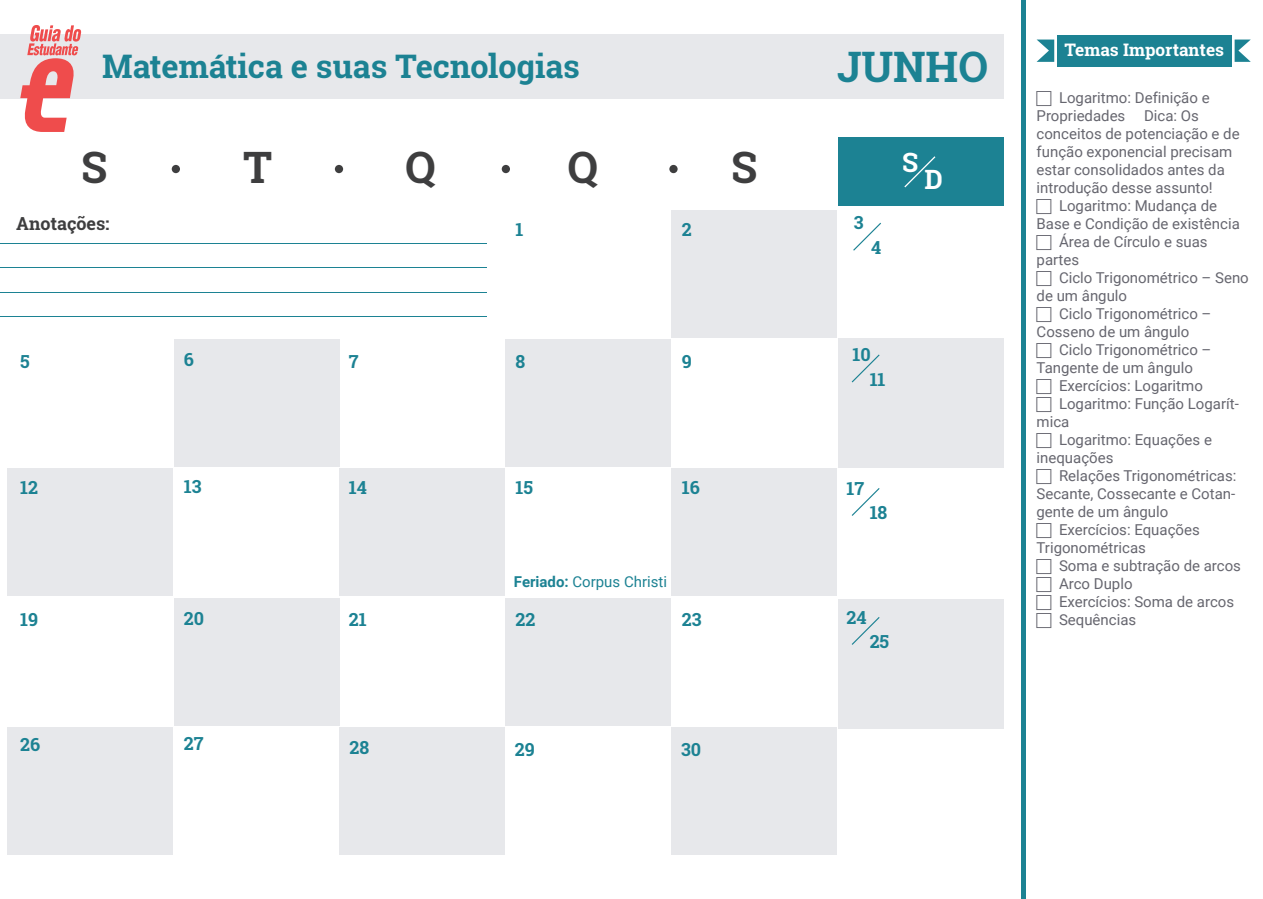
<style>
.page{position:relative;width:1263px;height:899px;background:#fff}
.page>*{position:absolute;margin:0;border:0;box-sizing:border-box;transform-origin:0 0}
.t1{font:700 43.2px "Roboto Slab";color:#3e3e3f}
.t2{font:700 42px "Roboto Slab";color:#1c8293}
.t3{font:700 32.4px "Roboto Slab";color:#1c8293}
.t4{font:700 26.55px "Roboto Slab";color:#fff}
.t5{font:700 18px/24.6px "Roboto Slab";color:#1c8293}
.t6{font:700 18px "Roboto Slab";color:#3e3e3f}
.t7{font:700 17.25px "Roboto Slab";color:#fff}
.t8{font:15px/18px "Roboto";color:#66666f}
.t9{font:15px "Roboto";color:#1c8293}
.s1{font-weight:700}
</style>
<div class="page">
<div style="left:0;top:34px;width:1003px;height:65px;background:#e7e8eb"></div>
<div style="left:1021px;top:0;width:5px;height:898px;background:#1c8293"></div>
<svg style="left:1235px;top:40px;width:16px;height:22px"></svg>
<svg style="left:1037px;top:40px;width:17px;height:22px"></svg>
<div style="left:1057px;top:35px;width:175px;height:32px;background:#1c8293"></div>
<div style="left:172px;top:165px;width:8px;height:8px;background:#3e3e3f;border-radius:50%"></div>
<div style="left:335px;top:165px;width:8px;height:8px;background:#3e3e3f;border-radius:50%"></div>
<div style="left:502px;top:165px;width:8px;height:8px;background:#3e3e3f;border-radius:50%"></div>
<div style="left:669px;top:165px;width:9px;height:8px;background:#3e3e3f;border-radius:50%"></div>
<div style="left:838px;top:137px;width:165px;height:69px;background:#1c8293"></div>
<svg style="left:904px;top:156px;width:31px;height:31px"></svg>
<svg style="left:20px;top:25px;width:61px;height:107px"></svg>
<div style="left:838px;top:338px;width:165px;height:130px;background:#e7e8eb"></div>
<div style="left:838px;top:598px;width:165px;height:130px;background:#e7e8eb"></div>
<svg style="left:853px;top:223px;width:28px;height:28px"></svg>
<svg style="left:852px;top:354px;width:28px;height:28px"></svg>
<svg style="left:852px;top:488px;width:28px;height:28px"></svg>
<svg style="left:852px;top:617px;width:28px;height:28px"></svg>
<div style="left:174px;top:339px;width:165px;height:128px;background:#e7e8eb"></div>
<div style="left:505px;top:339px;width:166px;height:128px;background:#e7e8eb"></div>
<div style="left:8px;top:468px;width:165px;height:128px;background:#e7e8eb"></div>
<div style="left:174px;top:597px;width:165px;height:128px;background:#e7e8eb"></div>
<div style="left:339px;top:468px;width:165px;height:128px;background:#e7e8eb"></div>
<div style="left:672px;top:468px;width:165px;height:128px;background:#e7e8eb"></div>
<div style="left:505px;top:597px;width:166px;height:128px;background:#e7e8eb"></div>
<div style="left:8px;top:727px;width:165px;height:127px;background:#e7e8eb"></div>
<div style="left:340px;top:727px;width:165px;height:127px;background:#e7e8eb"></div>
<div style="left:671px;top:727px;width:165px;height:127px;background:#e7e8eb"></div>
<div style="left:672px;top:210px;width:165px;height:128px;background:#e7e8eb"></div>
<hr style="left:0;top:243px;width:487px;height:1px;background:#1c8293">
<hr style="left:0;top:267px;width:487px;height:1px;background:#1c8293">
<hr style="left:0;top:291px;width:487px;height:1px;background:#1c8293">
<hr style="left:0;top:316px;width:487px;height:1px;background:#1c8293">
<h3 class="t3" style="left:102px;top:44px;width:479px">Matemática e suas Tecnologias</h3>
<h2 class="t2" style="left:837px;top:38px;width:153px">JUNHO</h2>
<h1 class="t1" style="left:81px;top:137px;width:28px">S</h1>
<h1 class="t1" style="left:243px;top:137px;width:31px">T</h1>
<h1 class="t1" style="left:405px;top:137px;width:32px">Q</h1>
<h1 class="t1" style="left:567px;top:137px;width:32px">Q</h1>
<h1 class="t1" style="left:731px;top:137px;width:28px">S</h1>
<h3 class="t4" style="left:902px;top:145px;width:18px">S</h3>
<h3 class="t4" style="left:924px;top:161px;width:20px">D</h3>
<p class="t6" style="left:16px;top:211px;width:95px">Anotações:</p>
<p class="t5" style="left:515px;top:217px;width:9px">1</p>
<p class="t5" style="left:682px;top:217px;width:11px">2</p>
<p class="t5" style="left:20px;top:348px;width:11px">5</p>
<p class="t5" style="left:184px;top:347px;width:12px">6</p>
<p class="t5" style="left:349px;top:348px;width:11px">7</p>
<p class="t5" style="left:515px;top:348px;width:11px">8</p>
<p class="t5" style="left:682px;top:348px;width:12px">9</p>
<p class="t5" style="left:20px;top:475px;width:19px">12</p>
<p class="t5" style="left:184px;top:473px;width:19px">13</p>
<p class="t5" style="left:349px;top:475px;width:20px">14</p>
<p class="t5" style="left:515px;top:475px;width:19px">15</p>
<p class="t5" style="left:682px;top:475px;width:20px">16</p>
<p class="t9" style="left:514px;top:571px;width:155px"><span class="s1">Feriado:</span> Corpus Christi</p>
<p class="t5" style="left:20px;top:607px;width:19px">19</p>
<p class="t5" style="left:184px;top:606px;width:22px">20</p>
<p class="t5" style="left:349px;top:607px;width:19px">21</p>
<p class="t5" style="left:515px;top:607px;width:21px">22</p>
<p class="t5" style="left:682px;top:607px;width:21px">23</p>
<p class="t5" style="left:20px;top:732px;width:22px">26</p>
<p class="t5" style="left:184px;top:730px;width:21px">27</p>
<p class="t5" style="left:350px;top:735px;width:21px">28</p>
<p class="t5" style="left:515px;top:736px;width:21px">29</p>
<p class="t5" style="left:681px;top:736px;width:22px">30</p>
<p class="t5" style="left:854px;top:210px;width:11px">3</p>
<p class="t5" style="left:871px;top:235px;width:12px">4</p>
<p class="t5" style="left:870px;top:342px;width:17px;text-indent:-17px">10<br>11</p>
<p class="t5" style="left:846px;top:475px;width:19px">17</p>
<p class="t5" style="left:870px;top:500px;width:19px">18</p>
<p class="t5" style="left:846px;top:604px;width:22px">24</p>
<p class="t5" style="left:870px;top:629px;width:21px">25</p>
<p class="t7" style="left:1064px;top:38px;width:161px">Temas Importantes</p>
<p class="t8" style="left:1037px;top:88px;width:205px;text-indent:22px">Logaritmo: Definição e<br>Propriedades Dica: Os conceitos de potenciação e de função exponencial precisam estar consolidados antes da introdução desse assunto!</p>
<p class="t8" style="left:1059px;top:196px;width:160px">Logaritmo: Mudança de</p>
<p class="t8" style="left:1037px;top:214px;width:205px">Base e Condição de existência</p>
<p class="t8" style="left:1059px;top:232px;width:150px">Área de Círculo e suas</p>
<p class="t8" style="left:1037px;top:250px;width:44px">partes</p>
<p class="t8" style="left:1059px;top:268px;width:191px">Ciclo Trigonométrico – Seno</p>
<p class="t8" style="left:1037px;top:286px;width:92px">de um ângulo</p>
<p class="t8" style="left:1059px;top:304px;width:154px">Ciclo Trigonométrico –</p>
<p class="t8" style="left:1037px;top:322px;width:154px">Cosseno de um ângulo</p>
<p class="t8" style="left:1059px;top:340px;width:154px">Ciclo Trigonométrico –</p>
<p class="t8" style="left:1037px;top:358px;width:158px">Tangente de um ângulo</p>
<p class="t8" style="left:1059px;top:376px;width:145px">Exercícios: Logaritmo</p>
<p class="t8" style="left:1059px;top:394px;width:181px">Logaritmo: Função Logarít-</p>
<p class="t8" style="left:1037px;top:412px;width:34px">mica</p>
<p class="t8" style="left:1059px;top:430px;width:154px">Logaritmo: Equações e</p>
<p class="t8" style="left:1037px;top:448px;width:78px">inequações</p>
<p class="t8" style="left:1059px;top:466px;width:179px">Relações Trigonométricas:</p>
<p class="t8" style="left:1037px;top:484px;width:200px">Secante, Cossecante e Cotan-</p>
<p class="t8" style="left:1037px;top:502px;width:133px">gente de um ângulo</p>
<p class="t8" style="left:1059px;top:520px;width:142px">Exercícios: Equações</p>
<p class="t8" style="left:1037px;top:538px;width:111px">Trigonométricas</p>
<p class="t8" style="left:1059px;top:556px;width:184px">Soma e subtração de arcos</p>
<p class="t8" style="left:1059px;top:574px;width:75px">Arco Duplo</p>
<p class="t8" style="left:1059px;top:592px;width:177px">Exercícios: Soma de arcos</p>
<p class="t8" style="left:1059px;top:610px;width:79px">Sequências</p>
</div>
